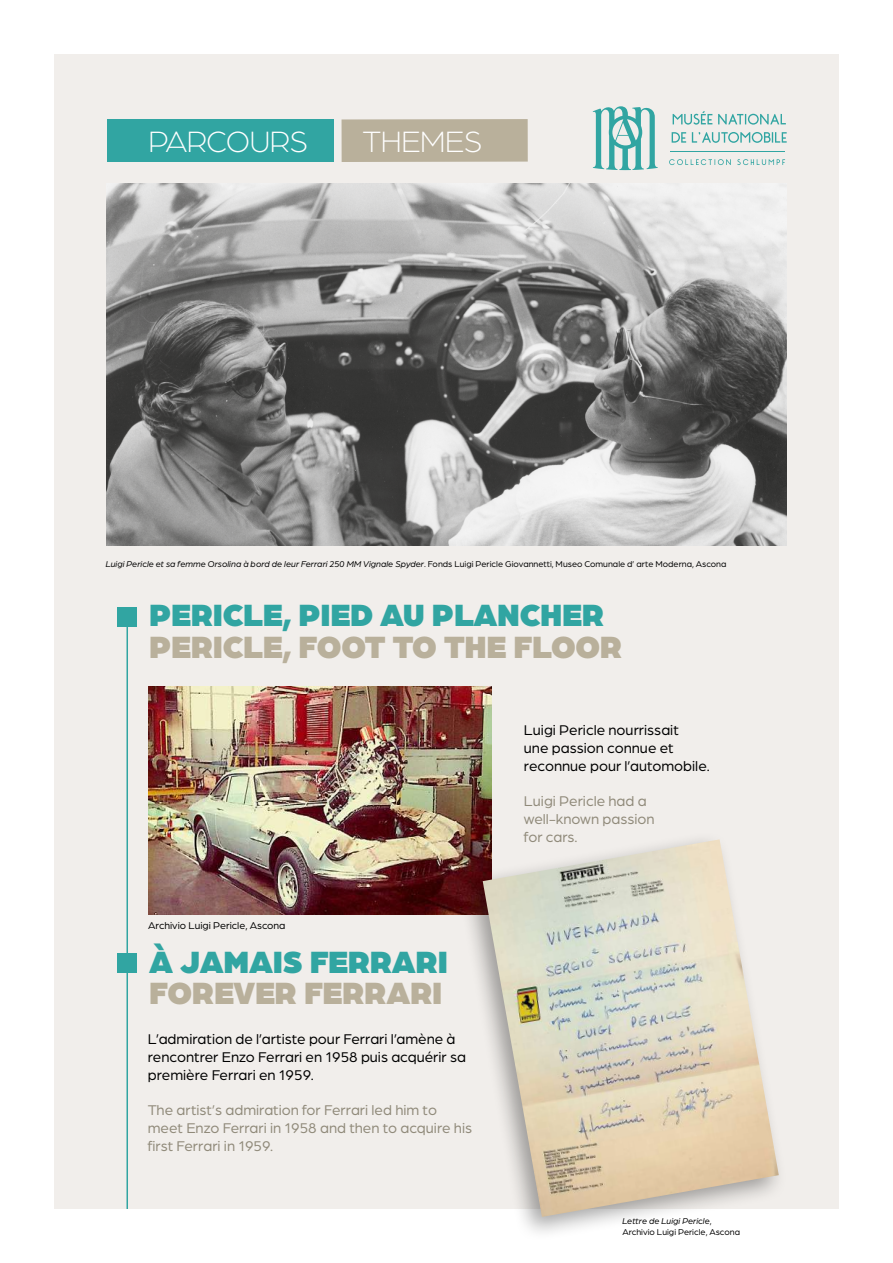
<style>
.page{position:relative;width:893px;height:1263px;background:#fff}
.page>*{position:absolute;margin:0;border:0;box-sizing:border-box;transform-origin:0 0}
.t1{font:900 37.65px "Arboria";letter-spacing:-.025em;color:#31a5a2}
.t2{font:900 37.65px "Arboria";letter-spacing:-.025em;color:#b9b09b}
.t3{font:300 36px "Arboria";letter-spacing:-.025em;color:#fff}
.t4{font:15px/18px "Arboria";color:#000}
.t5{font:15px/18px "Arboria";color:#908a7a}
.t6{font:10.5px "Arboria";color:#000}
.t7{font:italic 9px "Arboria";color:#000}
.t8{font:9px/10.8px "Arboria";color:#000}
.s1{font-style:normal}
.s2{font-style:italic}
</style>
<div class="page">
<div style="left:54px;top:54px;width:785px;height:1155px;background:#f1eeeb"></div>
<div style="left:117px;top:607px;width:19px;height:19px;background:#31a5a2"></div>
<div style="left:117px;top:953px;width:19px;height:20px;background:#31a5a2"></div>
<hr style="left:126px;top:621px;width:2px;height:588px;background:#31a5a2">
<div style="left:107px;top:119px;width:227px;height:43px;background:#31a5a2"></div>
<div style="left:342px;top:119px;width:186px;height:43px;background:#b9b09b"></div>
<svg style="left:593px;top:106px;width:65px;height:64px"></svg>
<svg style="left:669px;top:159px;width:62px;height:6px"></svg>
<svg style="left:737px;top:159px;width:48px;height:6px"></svg>
<svg style="left:673px;top:111px;width:39px;height:14px"></svg>
<svg style="left:718px;top:114px;width:68px;height:11px"></svg>
<svg style="left:672px;top:132px;width:14px;height:11px"></svg>
<svg style="left:692px;top:132px;width:95px;height:11px"></svg>
<hr style="left:670px;top:151px;width:115px;height:1px;background:#31a5a2">
<img style="left:106px;top:184px;width:681px;height:361px">
<img style="left:148px;top:687px;width:344px;height:228px">
<div style="left:458px;top:830px;width:330px;height:412px;background:#000;opacity:.35"></div>
<img style="left:483px;top:839px;width:296px;height:378px">
<h2 class="t3" style="left:148px;top:118px;width:162px">Parcours</h2>
<h2 class="t3" style="left:362px;top:118px;width:122px">Themes</h2>
<p class="t7" style="left:106px;top:558px;width:622px">Luigi Pericle et sa femme Orsolina à bord de leur Ferrari 250 MM Vignale Spyder<span class="s1">. Fonds Luigi Pericle Giovannetti, Museo Comunale d’ arte Moderna, Ascona</span></p>
<h1 class="t1" style="left:149px;top:587px;width:457px">Pericle, pied au plancher</h1>
<h1 class="t2" style="left:149px;top:618px;width:475px">Pericle, foot to the floor</h1>
<p class="t6" style="left:148px;top:919px;width:139px">Archivio Luigi Pericle, Ascona</p>
<h1 class="t1" style="left:149px;top:933px;width:301px">à jamais Ferrari</h1>
<h1 class="t2" style="left:149px;top:965px;width:295px">Forever Ferrari</h1>
<p class="t4" style="left:148px;top:1029px;width:320px">L’admiration de l’artiste pour Ferrari l’amène à rencontrer Enzo Ferrari en 1958 puis acquérir sa première Ferrari en 1959.</p>
<p class="t5" style="left:148px;top:1100px;width:326px">The artist’s admiration for Ferrari led him to meet Enzo Ferrari in 1958 and then to acquire his first Ferrari in 1959.</p>
<p class="t4" style="left:524px;top:721px;width:187px">Luigi Pericle nourrissait<br>une passion connue et reconnue pour l’automobile.</p>
<p class="t5" style="left:524px;top:792px;width:132px">Luigi Pericle had a well-known passion for cars.</p>
<p class="t8" style="left:622px;top:1215px;width:119px"><span class="s2">Lettre de Luigi Pericle</span>,<br>Archivio Luigi Pericle, Ascona</p>
</div>
